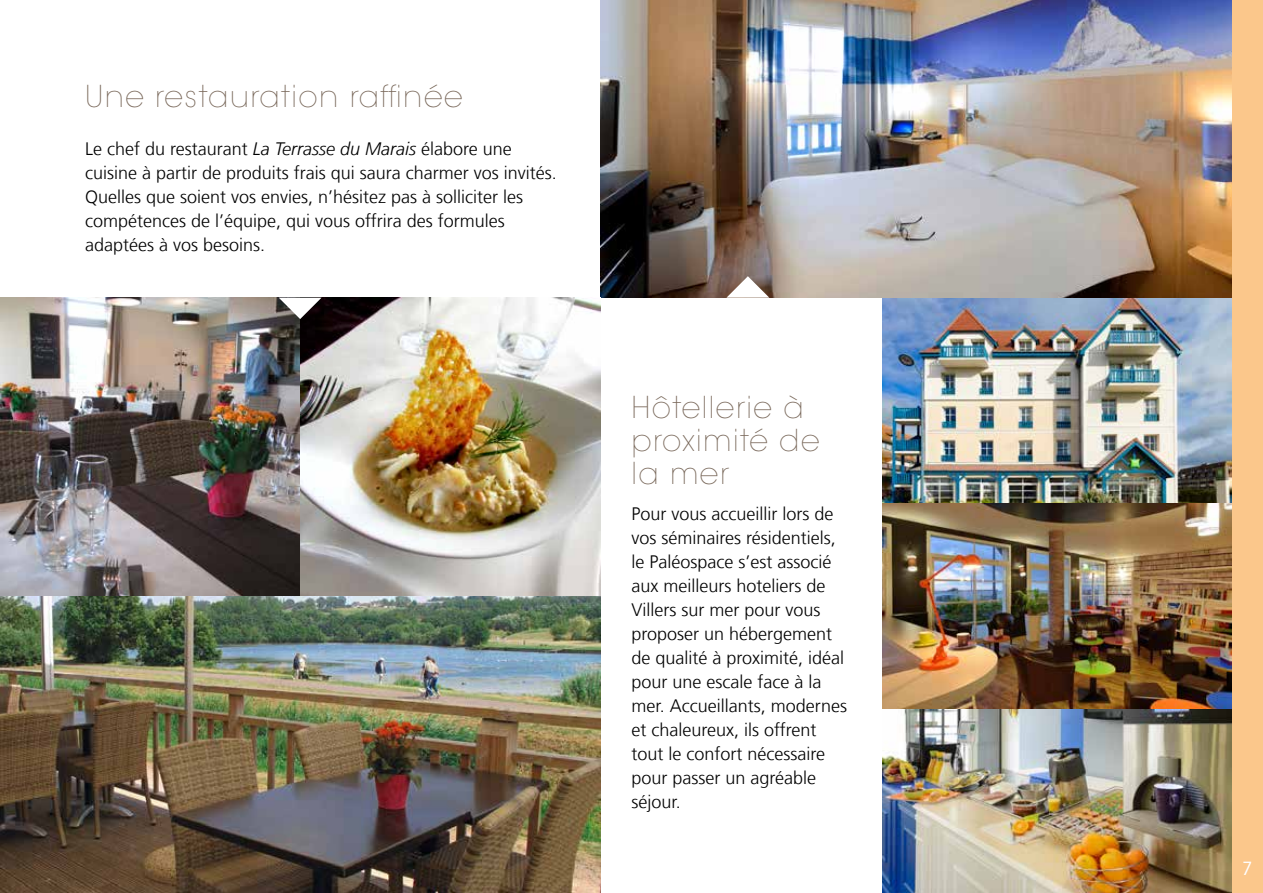
<style>
.page{position:relative;width:1263px;height:893px;background:#fff}
.page>*{position:absolute;margin:0;border:0;box-sizing:border-box;transform-origin:0 0}
.t1{font:200 30px/33px "ITC Avant Garde Std";letter-spacing:.05em;color:#786759}
.t2{font:300 18px/24px "Frutiger LT Com";color:#000}
.t3{font:18px "ITC Avant Garde Std";color:#fff}
.s1{font-style:italic}
</style>
<div class="page">
<div style="left:1232px;top:0;width:31px;height:893px;background:#fbc78b"></div>
<img style="left:882px;top:298px;width:350px;height:595px">
<img style="left:600px;top:0;width:632px;height:298px">
<img style="left:0;top:298px;width:600px;height:595px">
<img style="left:0;top:595px;width:1px;height:298px">
<svg style="left:726px;top:276px;width:43px;height:22px"></svg>
<svg style="left:279px;top:298px;width:43px;height:21px"></svg>
<h1 class="t1" style="left:85px;top:81px;width:379px">Une restauration raffinée</h1>
<p class="t2" style="left:85px;top:137px;width:473px">Le chef du restaurant <span class="s1">La Terrasse du Marais</span> élabore une cuisine à partir de produits frais qui saura charmer vos invités.<br>Quelles que soient vos envies, n’hésitez pas à solliciter les compétences de l’équipe, qui vous offrira des formules adaptées à vos besoins.</p>
<h1 class="t1" style="left:631px;top:391px;width:190px">Hôtellerie à proximité de la mer</h1>
<p class="t2" style="left:631px;top:502px;width:217px">Pour vous accueillir lors de vos séminaires résidentiels, le Paléospace s’est associé aux meilleurs hoteliers de<br>Villers sur mer pour vous proposer un hébergement de qualité à proximité, idéal pour une escale face à la mer. Accueillants, modernes et chaleureux, ils offrent tout le confort nécessaire pour passer un agréable séjour.</p>
<p class="t3" style="left:1242px;top:858px;width:12px">7</p>
</div>
